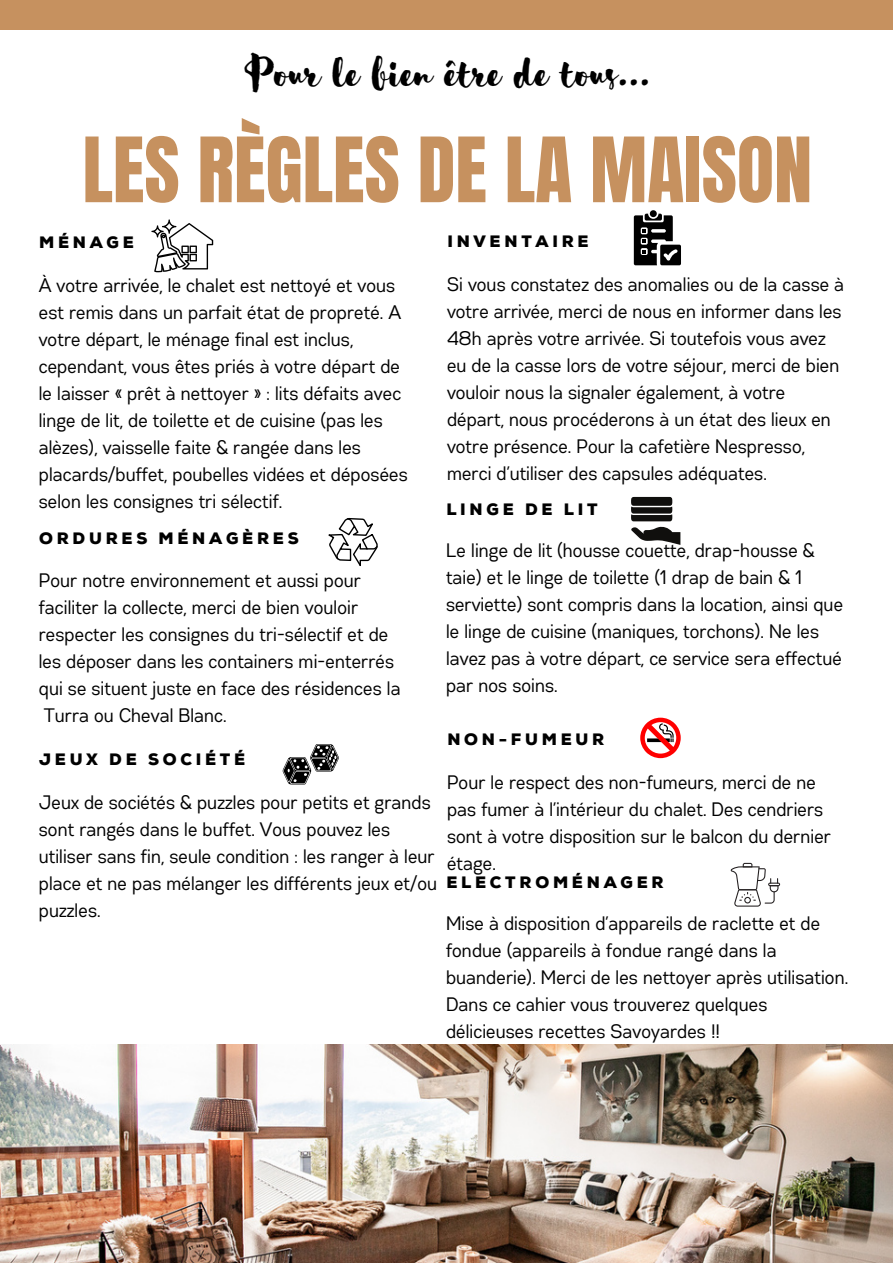
<style>
.page{position:relative;width:893px;height:1264px;background:#fff}
.page>*{position:absolute;margin:0;border:0;box-sizing:border-box;transform-origin:0 0}
.t1{font:76.5px "Anton";color:#c6915f}
.t2{font:49.5px "Sensa Brush Fill";color:#000}
.t3{font:19.5px/27px "Gabriel Sans Cond";color:#000}
.t4{font:900 16.5px "Nexa";letter-spacing:.225em;color:#000}
</style>
<div class="page">
<div style="left:0;top:0;width:892px;height:29px;background:#c6915f"></div>
<img style="left:0;top:1044px;width:892px;height:218px">
<svg style="left:640px;top:717px;width:40px;height:41px"></svg>
<svg style="left:328px;top:518px;width:50px;height:48px"></svg>
<svg style="left:282px;top:744px;width:57px;height:40px"></svg>
<svg style="left:151px;top:219px;width:62px;height:53px"></svg>
<svg style="left:633px;top:210px;width:48px;height:55px"></svg>
<svg style="left:631px;top:497px;width:49px;height:48px"></svg>
<svg style="left:730px;top:862px;width:49px;height:44px"></svg>
<p class="t2" style="left:244px;top:42px;width:407px">Pour le bien être de tous...</p>
<p class="t1" style="left:82px;top:115px;width:731px">LES RÈGLES DE LA MAISON</p>
<p class="t4" style="left:39px;top:233px;width:96px">MÉNAGE</p>
<p class="t3" style="left:39px;top:273px;width:370px">À votre arrivée, le chalet est nettoyé et vous est remis dans un parfait état de propreté. A votre départ, le ménage final est inclus, cependant, vous êtes priés à votre départ de le laisser « prêt à nettoyer » : lits défaits avec linge de lit, de toilette et de cuisine (pas les alèzes), vaisselle faite &amp; rangée dans les placards/buffet, poubelles vidées et déposées selon les consignes tri sélectif.</p>
<p class="t4" style="left:39px;top:528px;width:261px">ORDURES MÉNAGÈRES</p>
<p class="t3" style="left:39px;top:568px;width:363px">Pour notre environnement et aussi pour faciliter la collecte, merci de bien vouloir respecter les consignes du tri-sélectif et de les déposer dans les containers mi-enterrés qui se situent juste en face des résidences la Turra ou Cheval Blanc.</p>
<p class="t4" style="left:39px;top:749px;width:207px">JEUX DE SOCIÉTÉ</p>
<p class="t3" style="left:39px;top:789px;width:400px">Jeux de sociétés &amp; puzzles pour petits et grands sont rangés dans le buffet. Vous pouvez les utiliser sans fin, seule condition : les ranger à leur place et ne pas mélanger les différents jeux et/ou puzzles.</p>
<p class="t4" style="left:447px;top:232px;width:143px">INVENTAIRE</p>
<p class="t3" style="left:447px;top:271px;width:399px">Si vous constatez des anomalies ou de la casse à votre arrivée, merci de nous en informer dans les 48h après votre arrivée. Si toutefois vous avez eu de la casse lors de votre séjour, merci de bien vouloir nous la signaler également, à votre départ, nous procéderons à un état des lieux en votre présence. Pour la cafetière Nespresso, merci d’utiliser des capsules adéquates.</p>
<p class="t4" style="left:446px;top:499px;width:153px">LINGE DE LIT</p>
<p class="t3" style="left:446px;top:538px;width:398px">Le linge de lit (housse couette, drap-housse &amp; taie) et le linge de toilette (1 drap de bain &amp; 1 serviette) sont compris dans la location, ainsi que le linge de cuisine (maniques, torchons). Ne les lavez pas à votre départ, ce service sera effectué par nos soins.</p>
<p class="t4" style="left:447px;top:730px;width:158px">NON-FUMEUR</p>
<p class="t3" style="left:447px;top:769px;width:385px">Pour le respect des non-fumeurs, merci de ne pas fumer à l’intérieur du chalet. Des cendriers sont à votre disposition sur le balcon du dernier étage.</p>
<p class="t4" style="left:446px;top:872px;width:219px">ELECTROMÉNAGER</p>
<p class="t3" style="left:446px;top:911px;width:403px">Mise à disposition d’appareils de raclette et de fondue (appareils à fondue rangé dans la buanderie). Merci de les nettoyer après utilisation.<br>Dans ce cahier vous trouverez quelques délicieuses recettes Savoyardes !!</p>
</div>
